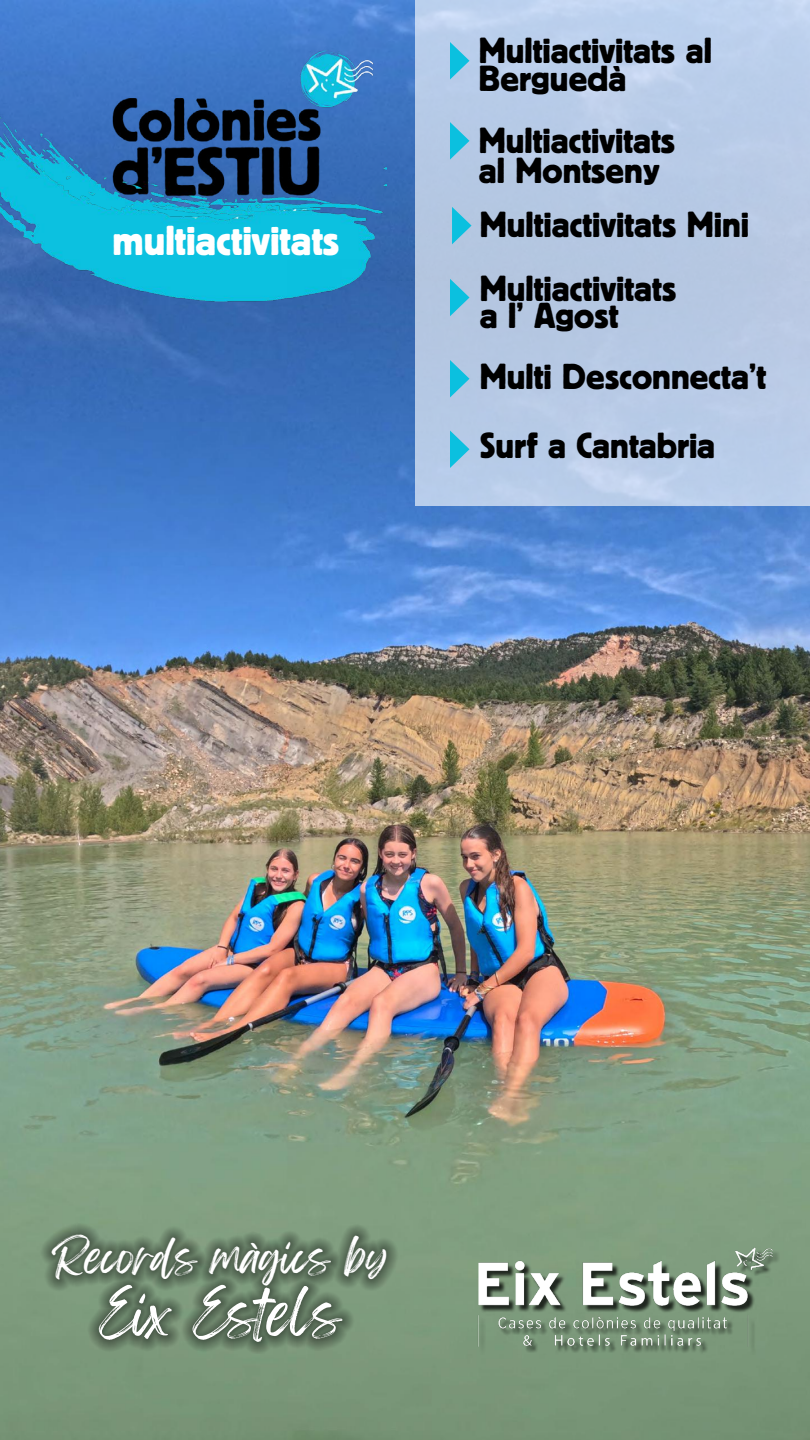
<style>
.page{position:relative;width:810px;height:1440px;background:#fff}
.page>*{position:absolute;margin:0;border:0;box-sizing:border-box;transform-origin:0 0}
.t1{font:52.43px "Feeling Passionate";color:#fff}
.t2{font:41.55px "Block Berthold BQ";color:#fff}
.t3{font:39.3px "Feeling Passionate";color:#fff}
.t4{font:36px/28.5px "Block Berthold BQ";color:#000}
</style>
<div class="page">
<img style="left:0;top:0;width:810px;height:1440px">
<img style="left:0;top:11px;width:386px;height:327px">
<div style="left:415px;top:0;width:395px;height:506px;background:#b7cae6"></div>
<div style="left:40px;top:1223px;width:358px;height:131px;background:#000;opacity:.81"></div>
<svg style="left:450px;top:42px;width:20px;height:38px"></svg>
<svg style="left:450px;top:122px;width:20px;height:38px"></svg>
<svg style="left:452px;top:207px;width:20px;height:37px"></svg>
<svg style="left:450px;top:279px;width:20px;height:37px"></svg>
<svg style="left:450px;top:360px;width:20px;height:38px"></svg>
<svg style="left:450px;top:430px;width:20px;height:38px"></svg>
<img style="left:421px;top:1248px;width:380px;height:192px">
<img style="left:0;top:116px;width:393px;height:215px">
<p class="t2" style="left:112px;top:217px;width:228px">multiactivitats</p>
<p class="t4" style="left:479px;top:37px;width:235px">Multiactivitats al<br>Berguedà</p>
<p class="t4" style="left:479px;top:126px;width:198px;line-height:30px">Multiactivitats al Montseny</p>
<p class="t4" style="left:480px;top:194px;width:271px;line-height:63.6px">Multiactivitats Mini<br>Multiactivitats</p>
<p class="t4" style="left:480px;top:285px;width:288px;line-height:61.2px">a l’ Agost<br>Multi Desconnecta’t</p>
<p class="t4" style="left:480px;top:432px;width:237px">Surf a Cantabria</p>
<p class="t3" style="left:52px;top:1226px;width:337px">Records màgics by</p>
<h1 class="t1" style="left:99px;top:1272px;width:244px">Eix Estels</h1>
</div>
